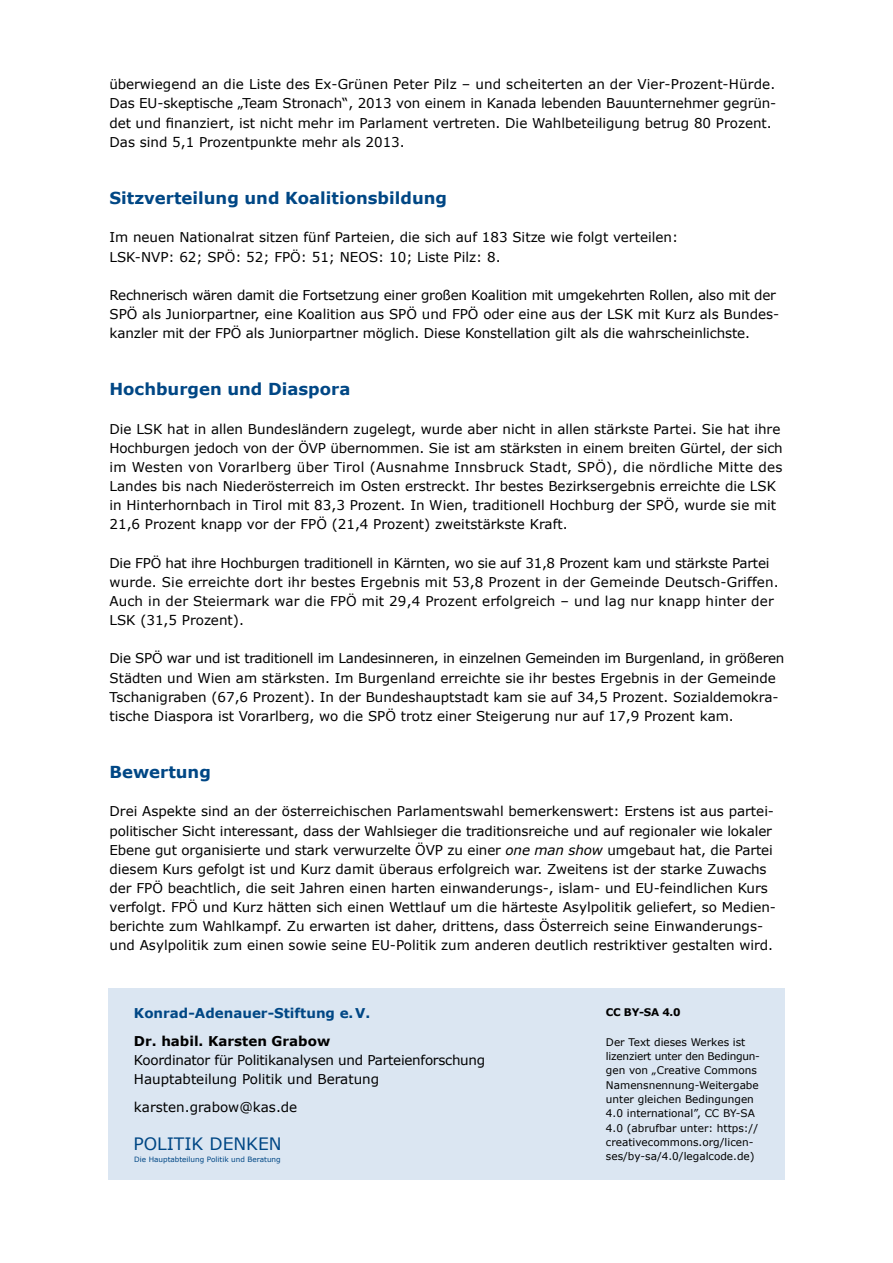
<style>
.page{position:relative;width:893px;height:1263px;background:#fff}
.page>*{position:absolute;margin:0;border:0;box-sizing:border-box;transform-origin:0 0}
.t1{font:17.1px "Verdana";color:#004785}
.t2{font:700 16.5px "Verdana";color:#004785}
.t3{font:13.5px/19.2px "Verdana";color:#000}
.t4{font:13.5px/19.2px "Verdana";letter-spacing:-.02em;color:#000}
.t5{font:700 13.5px "Verdana";color:#004785}
.t6{font:700 13.5px "Verdana";color:#000}
.t7{font:10.5px/14.4px "Verdana";color:#000}
.t8{font:700 10.5px "Verdana";color:#000}
.t9{font:7.2px "Verdana";color:#004785}
.s1{font-style:italic}
</style>
<div class="page">
<div style="left:108px;top:989px;width:676px;height:191px;background:#dbe6f2"></div>
<p class="t3" style="left:109px;top:75px;width:668px">überwiegend an die Liste des Ex-Grünen Peter Pilz – und scheiterten an der Vier-Prozent-Hürde.<br>Das EU-skeptische „Team Stronach“, 2013 von einem in Kanada lebenden Bauunternehmer gegrün&shy;det und finanziert, ist nicht mehr im Parlament vertreten. Die Wahlbeteiligung betrug 80 Prozent.<br>Das sind 5,1 Prozentpunkte mehr als 2013.</p>
<p class="t2" style="left:109px;top:186px;width:339px">Sitzverteilung und Koalitionsbildung</p>
<p class="t3" style="left:109px;top:228px;width:570px">Im neuen Nationalrat sitzen fünf Parteien, die sich auf 183 Sitze wie folgt verteilen:<br>LSK-NVP: 62; SPÖ: 52; FPÖ: 51; NEOS: 10; Liste Pilz: 8.</p>
<p class="t3" style="left:109px;top:285px;width:671px">Rechnerisch wären damit die Fortsetzung einer großen Koalition mit umgekehrten Rollen, also mit der<br>SPÖ als Juniorpartner, eine Koalition aus SPÖ und FPÖ oder eine aus der LSK mit Kurz als Bundes&shy;kanzler mit der FPÖ als Juniorpartner möglich. Diese Konstellation gilt als die wahrscheinlichste.</p>
<p class="t2" style="left:109px;top:378px;width:242px">Hochburgen und Diaspora</p>
<p class="t3" style="left:109px;top:419px;width:675px">Die LSK hat in allen Bundesländern zugelegt, wurde aber nicht in allen stärkste Partei. Sie hat ihre Hochburgen jedoch von der ÖVP übernommen. Sie ist am stärksten in einem breiten Gürtel, der sich im Westen von Vorarlberg über Tirol (Ausnahme Innsbruck Stadt, SPÖ), die nördliche Mitte des Landes bis nach Niederösterreich im Osten erstreckt. Ihr bestes Bezirksergebnis erreichte die LSK in Hinterhornbach in Tirol mit 83,3 Prozent. In Wien, traditionell Hochburg der SPÖ, wurde sie mit 21,6 Prozent knapp vor der FPÖ (21,4 Prozent) zweitstärkste Kraft.</p>
<p class="t3" style="left:109px;top:553px;width:671px">Die FPÖ hat ihre Hochburgen traditionell in Kärnten, wo sie auf 31,8 Prozent kam und stärkste Partei wurde. Sie erreichte dort ihr bestes Ergebnis mit 53,8 Prozent in der Gemeinde Deutsch-Griffen.<br>Auch in der Steiermark war die FPÖ mit 29,4 Prozent erfolgreich – und lag nur knapp hinter der LSK (31,5 Prozent).</p>
<p class="t3" style="left:109px;top:649px;width:676px">Die SPÖ war und ist traditionell im Landesinneren, in einzelnen Gemeinden im Burgenland, in größeren Städten und Wien am stärksten. Im Burgenland erreichte sie ihr bestes Ergebnis in der Gemeinde Tschanigraben (67,6 Prozent). In der Bundeshauptstadt kam sie auf 34,5 Prozent. Sozialdemokra&shy;tische Diaspora ist Vorarlberg, wo die SPÖ trotz einer Steigerung nur auf 17,9 Prozent kam.</p>
<p class="t2" style="left:109px;top:760px;width:103px">Bewertung</p>
<p class="t3" style="left:109px;top:802px;width:668px">Drei Aspekte sind an der österreichischen Parlamentswahl bemerkenswert: Erstens ist aus partei&shy;politischer Sicht interessant, dass der Wahlsieger die traditionsreiche und auf regionaler wie lokaler Ebene gut organisierte und stark verwurzelte ÖVP zu einer <span class="s1">one man show</span> umgebaut hat, die Partei diesem Kurs gefolgt ist und Kurz damit überaus erfolgreich war. Zweitens ist der starke Zuwachs der FPÖ beachtlich, die seit Jahren einen harten einwanderungs-, islam- und EU-feindlichen Kurs verfolgt. FPÖ und Kurz hätten sich einen Wettlauf um die härteste Asylpolitik geliefert, so Medien&shy;berichte zum Wahlkampf. Zu erwarten ist daher, drittens, dass Österreich seine Einwanderungs&shy;und Asylpolitik zum einen sowie seine EU-Politik zum anderen deutlich restriktiver gestalten wird.</p>
<p class="t5" style="left:134px;top:1004px;width:238px">Konrad-Adenauer-Stiftung e.V.</p>
<p class="t6" style="left:134px;top:1031px;width:198px">Dr. habil. Karsten Grabow</p>
<p class="t4" style="left:134px;top:1050px;width:353px">Koordinator für Politikanalysen und Parteienforschung<br>Hauptabteilung Politik und Beratung</p>
<p class="t3" style="left:134px;top:1097px;width:165px">karsten.grabow@kas.de</p>
<p class="t1" style="left:133px;top:1132px;width:150px">POLITIK DENKEN</p>
<p class="t9" style="left:134px;top:1154px;width:148px">Die Hauptabteilung Politik und Beratung</p>
<p class="t8" style="left:606px;top:1005px;width:76px">CC BY-SA 4.0</p>
<p class="t7" style="left:606px;top:1034px;width:156px">Der Text dieses Werkes ist lizenziert unter den Bedingun&shy;gen von „Creative Commons<br>Namensnennung-Weitergabe unter gleichen Bedingungen<br>4.0 international”, CC BY-SA<br>4.0 (abrufbar unter: https:// creativecommons.org/licen&shy;ses/by-sa/4.0/legalcode.de)</p>
</div>
